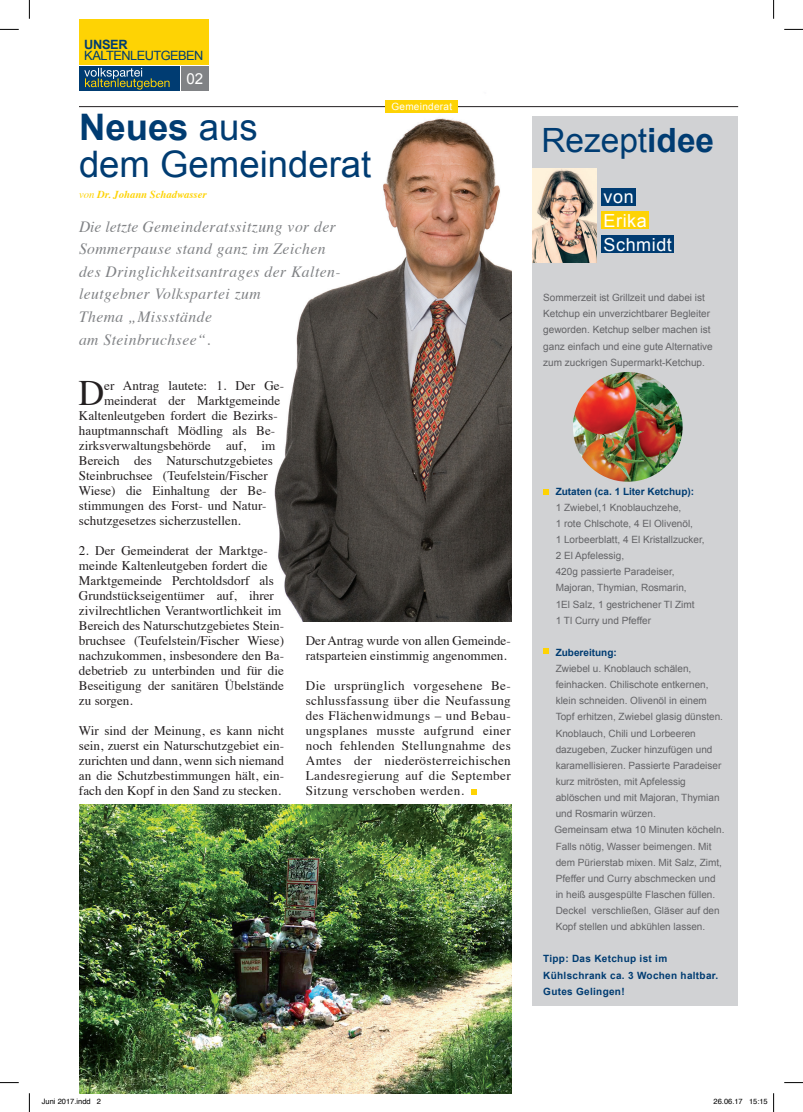
<style>
.page{position:relative;width:803px;height:1112px;background:#fff}
.page>*{position:absolute;margin:0;border:0;box-sizing:border-box;transform-origin:0 0}
.t1{font:36.5px "Arial";color:#003c72}
.t2{font:700 36.5px "Arial";color:#003c72}
.t3{font:35.75px "Times";color:#231f20}
.t4{font:33.38px "Arial";color:#003c72}
.t5{font:18px/23.6px "Arial";letter-spacing:.03em;color:#fff}
.t6{font:italic 15.62px/22.5px "Times";letter-spacing:.03em;color:#808285}
.t7{font:15.12px "Arial";color:#fff}
.t8{font:13.12px/15px "Times";color:#231f20}
.t9{font:12.75px "Arial";letter-spacing:-.04em;color:#003c72}
.t10{font:700 12.75px "Arial";letter-spacing:-.03em;color:#003c72}
.t11{font:italic 700 10.62px "Times";color:#fed304}
.t12{font:10px/16.1px "Arial";color:#636366}
.t13{font:700 10px/16.1px "Arial";letter-spacing:.03em;color:#003c72}
.t14{font:700 10px "Arial";color:#003c72}
.t15{font:10px "Arial";letter-spacing:.03em;color:#fff}
.t16{font:7.5px "Helvetica";color:#000}
.s1{font-weight:400}
.s2{font-weight:700}
</style>
<div class="page">
<img style="left:269px;top:107px;width:242px;height:514px">
<div style="left:533px;top:116px;width:205px;height:888px;background:#d1d2d4"></div>
<div style="left:601px;top:188px;width:35px;height:17px;background:#003c72"></div>
<div style="left:601px;top:212px;width:48px;height:17px;background:#fed304"></div>
<div style="left:601px;top:235px;width:73px;height:18px;background:#003c72"></div>
<svg style="left:543px;top:489px;width:6px;height:5px"></svg>
<svg style="left:543px;top:648px;width:6px;height:5px"></svg>
<hr style="left:79px;top:106px;width:659px;height:1px;background:#231f20">
<div style="left:385px;top:100px;width:73px;height:13px;background:#fed304"></div>
<div style="left:79px;top:66px;width:101px;height:25px;background:#003c72"></div>
<div style="left:79px;top:19px;width:130px;height:46px;background:#fed304"></div>
<div style="left:181px;top:66px;width:28px;height:25px;background:#808285"></div>
<svg style="left:84px;top:68px;width:86px;height:22px"></svg>
<svg style="left:472px;top:789px;width:5px;height:5px"></svg>
<img style="left:533px;top:168px;width:64px;height:94px">
<img style="left:79px;top:804px;width:432px;height:288px">
<img style="left:573px;top:372px;width:110px;height:109px;border-radius:55px">
<svg style="left:0;top:29px;width:19px;height:1px"></svg>
<svg style="left:784px;top:29px;width:19px;height:1px"></svg>
<svg style="left:0;top:1082px;width:19px;height:1px"></svg>
<svg style="left:784px;top:1082px;width:19px;height:1px"></svg>
<svg style="left:29px;top:0;width:1px;height:19px"></svg>
<svg style="left:29px;top:1093px;width:1px;height:18px"></svg>
<svg style="left:773px;top:0;width:1px;height:19px"></svg>
<svg style="left:773px;top:1093px;width:1px;height:18px"></svg>
<p class="t10" style="left:84px;top:37px;width:45px">Unser</p>
<p class="t9" style="left:84px;top:48px;width:119px">Kalten leutgeben</p>
<p class="t7" style="left:187px;top:69px;width:18px">02</p>
<h1 class="t2" style="left:79px;top:103px;width:180px">N eues <span class="s1">aus</span></h1>
<h1 class="t1" style="left:79px;top:141px;width:294px">dem Gemeinderat</h1>
<p class="t11" style="left:79px;top:184px;width:129px"><span class="s1">von</span> Dr. Johann Schadwasser</p>
<p class="t6" style="left:79px;top:214px;width:263px">Die letzte Gemeinderatssitzung vor der<br>Sommerpause stand ganz im Zeichen des Dringlichkeitsantrages der Kalten&shy;leutgebner Volkspartei zum<br>Thema „Missstände<br>am Steinbruchsee“.</p>
<p class="t15" style="left:391px;top:100px;width:62px">Gemeinderat</p>
<h2 class="t3" style="left:78px;top:359px;width:27px">D</h2>
<p class="t8" style="left:104px;top:376px;width:181px">er Antrag lautete: 1. Der Ge-</p>
<p class="t8" style="left:104px;top:391px;width:177px">meinderat der Marktgemeinde</p>
<p class="t8" style="left:79px;top:406px;width:200px">Kaltenleutgeben fordert die Bezirks-</p>
<p class="t8" style="left:79px;top:421px;width:198px">hauptmannschaft Mödling als Be-</p>
<p class="t8" style="left:79px;top:436px;width:198px">zirksverwaltungsbehörde auf, im</p>
<p class="t8" style="left:79px;top:451px;width:195px">Bereich des Naturschutzgebietes</p>
<p class="t8" style="left:79px;top:466px;width:190px">Steinbruchsee (Teufelstein/Fischer</p>
<p class="t8" style="left:79px;top:481px;width:189px">Wiese) die Einhaltung der Be-</p>
<p class="t8" style="left:79px;top:496px;width:189px">stimmungen des Forst- und Natur-</p>
<p class="t8" style="left:79px;top:511px;width:163px">schutzgesetzes sicherzustellen.</p>
<p class="t8" style="left:79px;top:541px;width:207px">2. Der Gemeinderat der Marktge&shy;meinde Kaltenleutgeben fordert die Marktgemeinde Perchtoldsdorf als Grundstückseigentümer auf, ihrer zivilrechtlichen Verantwortlichkeit im Bereich des Naturschutzgebietes Stein&shy;bruchsee (Teufelstein/Fischer Wiese) nachzukommen, insbesondere den Ba&shy;debetrieb zu unterbinden und für die Beseitigung der sanitären Übelstände zu sorgen.</p>
<p class="t8" style="left:79px;top:721px;width:207px;text-align:justify">Wir sind der Meinung, es kann nicht sein, zuerst ein Naturschutzgebiet ein&shy;zurichten und dann, wenn sich niemand an die Schutzbestimmungen hält, ein&shy;fach den Kopf in den Sand zu stecken.</p>
<p class="t8" style="left:306px;top:631px;width:206px">Der Antrag wurde von allen Gemeinde&shy;ratsparteien einstimmig angenommen.</p>
<p class="t8" style="left:306px;top:676px;width:207px;text-align:justify">Die ursprünglich vorgesehene Be&shy;schlussfassung über die Neufassung des Flächenwidmungs – und Bebau&shy;ungsplanes musste aufgrund einer noch fehlenden Stellungnahme des Amtes der niederösterreichischen Landesregierung auf die September Sitzung verschoben werden.</p>
<h3 class="t4" style="left:541px;top:118px;width:174px">Rezept<span class="s2">idee</span></h3>
<h3 class="t5" style="left:604px;top:185px;width:70px">von<br>Erika<br>Schmidt</h3>
<p class="t12" style="left:543px;top:289px;width:171px">Sommerzeit ist Grillzeit und dabei ist Ketchup ein unverzichtbarer Begleiter geworden. Ketchup selber machen ist ganz einfach und eine gute Alternative zum zuckrigen Supermarkt-Ketchup.</p>
<p class="t14" style="left:556px;top:484px;width:140px">Zutaten (ca. 1 Liter Ketchup):</p>
<p class="t12" style="left:556px;top:499px;width:150px">1 Zwiebel,1 Knoblauchzehe,<br>1 rote Chlschote, 4 El Olivenöl,<br>1 Lorbeerblatt, 4 El Kristallzucker,<br>2 El Apfelessig,<br>420g passierte Paradeiser,<br>Majoran, Thymian, Rosmarin,<br>1El Salz, 1 gestrichener Tl Zimt<br>1 Tl Curry und Pfeffer</p>
<p class="t14" style="left:556px;top:645px;width:63px">Zubereitung:</p>
<p class="t12" style="left:554px;top:660px;width:172px">Zwiebel u. Knoblauch schälen, feinhacken. Chilischote entkernen, klein schneiden. Olivenöl in einem Topf erhitzen, Zwiebel glasig dünsten.<br>Knoblauch, Chili und Lorbeeren dazugeben, Zucker hinzufügen und karamellisieren. Passierte Paradeiser kurz mitrösten, mit Apfelessig ablöschen und mit Majoran, Thymian und Rosmarin würzen.<br>Gemeinsam etwa 10 Minuten köcheln.<br>Falls nötig, Wasser beimengen. Mit dem Pürierstab mixen. Mit Salz, Zimt, Pfeffer und Curry abschmecken und in heiß ausgespülte Flaschen füllen.<br>Deckel verschließen, Gläser auf den Kopf stellen und abkühlen lassen.</p>
<p class="t13" style="left:543px;top:950px;width:177px">Tipp: Das Ketchup ist im<br>Kühlschrank ca. 3 Wochen haltbar.<br>Gutes Gelingen!</p>
<p class="t16" style="left:42px;top:1095px;width:61px">Juni 2017.indd 2</p>
<p class="t16" style="left:713px;top:1095px;width:56px">26.06.17 15:15</p>
</div>
